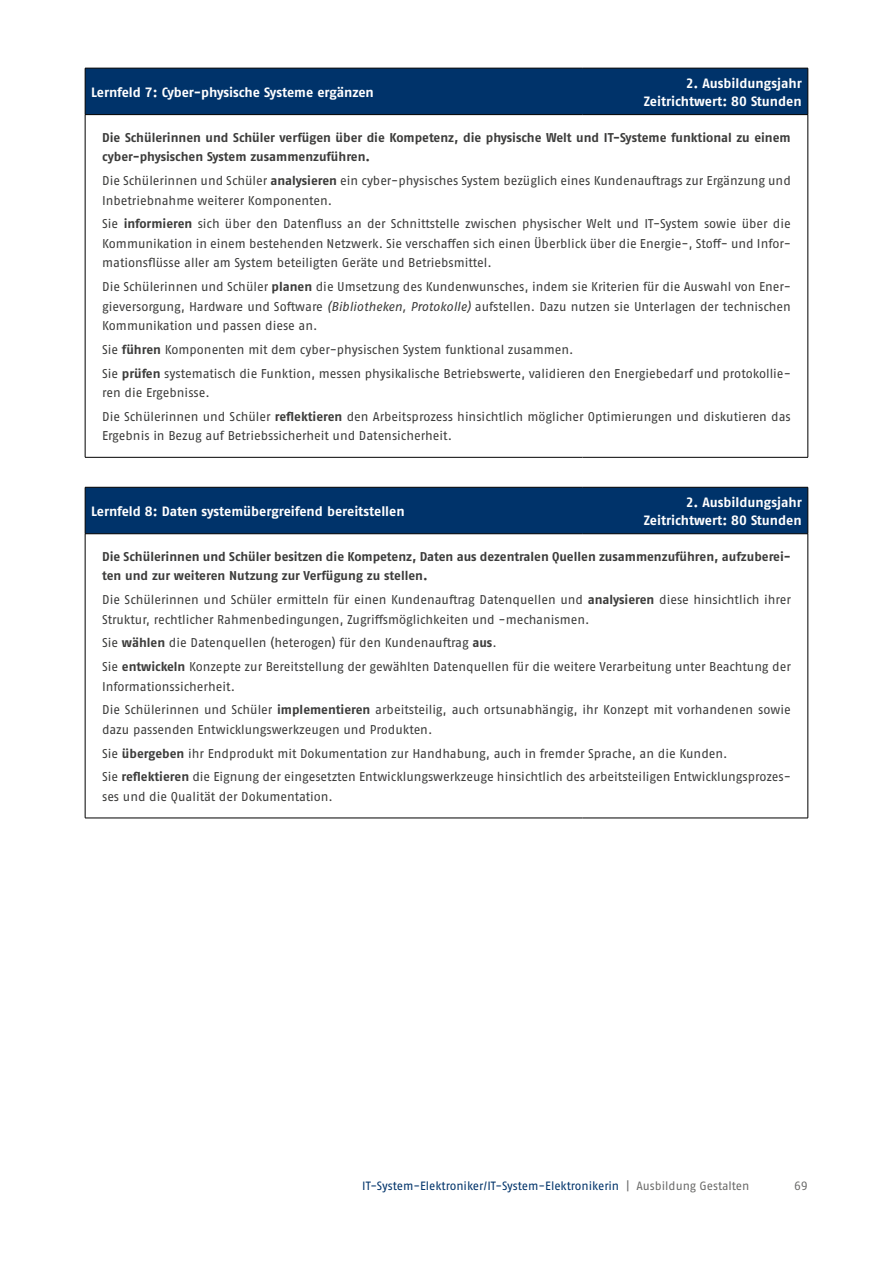
<style>
.page{position:relative;width:893px;height:1263px;background:#fff}
.page>*{position:absolute;margin:0;border:0;box-sizing:border-box;transform-origin:0 0}
.id272{font:700 13.5px/18px "Fago Pro";letter-spacing:-.005em;color:#fff;text-align:right}
.id255{font:12.75px/19.5px "Fago Pro";letter-spacing:-.005em;color:#3c3c3b}
.id255-2{font:700 12.75px/19.5px "Fago Pro";color:#3c3c3b}
.t1{font:12px "Fago Pro";letter-spacing:-.005em;color:#00336a}
.t2{font:12px "Fago Pro";color:#6b6b6a}
.s1{font-weight:700}
.s2{font-style:italic}
.s3{color:#6b6b6a}
</style>
<div class="page">
<div style="left:86px;top:69px;width:722px;height:45px;background:#00336a"></div>
<hr style="left:85px;top:68px;width:498px;height:1px;background:#000">
<hr style="left:85px;top:68px;width:1px;height:47px;background:#000">
<hr style="left:583px;top:68px;width:225px;height:1px;background:#000">
<hr style="left:808px;top:68px;width:1px;height:47px;background:#000">
<hr style="left:85px;top:114px;width:498px;height:1px;background:#000">
<hr style="left:85px;top:115px;width:1px;height:342px;background:#000">
<hr style="left:583px;top:114px;width:225px;height:1px;background:#000">
<hr style="left:808px;top:115px;width:1px;height:342px;background:#000">
<hr style="left:85px;top:457px;width:498px;height:1px;background:#000">
<hr style="left:583px;top:457px;width:225px;height:1px;background:#000">
<div style="left:86px;top:488px;width:722px;height:45px;background:#00336a"></div>
<hr style="left:85px;top:487px;width:498px;height:1px;background:#000">
<hr style="left:85px;top:487px;width:1px;height:47px;background:#000">
<hr style="left:583px;top:487px;width:225px;height:1px;background:#000">
<hr style="left:808px;top:487px;width:1px;height:47px;background:#000">
<hr style="left:85px;top:533px;width:498px;height:1px;background:#000">
<hr style="left:85px;top:534px;width:1px;height:284px;background:#000">
<hr style="left:583px;top:533px;width:225px;height:1px;background:#000">
<hr style="left:808px;top:534px;width:1px;height:284px;background:#000">
<hr style="left:85px;top:818px;width:498px;height:1px;background:#000">
<hr style="left:583px;top:818px;width:225px;height:1px;background:#000">
<p class="id272" style="left:91px;top:83px;width:284px">Lernfeld 7: Cyber-physische Systeme ergänzen</p>
<p class="id272" style="left:644px;top:74px;width:160px">2. Ausbildungsjahr<br>Zeitrichtwert: 80 Stunden</p>
<p class="id255-2" style="left:102px;top:128px;width:690px">Die Schülerinnen und Schüler verfügen über die Kompetenz, die physische Welt und IT-Systeme funktional zu einem cyber-physischen System zusammenzuführen.</p>
<p class="id255" style="left:102px;top:171px;width:690px">Die Schülerinnen und Schüler <span class="s1">analysieren</span> ein cyber-physisches System bezüglich eines Kundenauftrags zur Ergänzung und<br>Inbetriebnahme weiterer Komponenten.</p>
<p class="id255" style="left:102px;top:214px;width:690px;text-align:justify">Sie <span class="s1">informieren</span> sich über den Datenfluss an der Schnittstelle zwischen physischer Welt und IT-System sowie über die Kommunikation in einem bestehenden Netzwerk. Sie verschaffen sich einen Überblick über die Energie-, Stoff- und Infor&shy;mationsflüsse aller am System beteiligten Geräte und Betriebsmittel.</p>
<p class="id255" style="left:102px;top:277px;width:690px;text-align:justify">Die Schülerinnen und Schüler <span class="s1">planen</span> die Umsetzung des Kundenwunsches, indem sie Kriterien für die Auswahl von Ener&shy;gieversorgung, Hardware und Software <span class="s2">(Bibliotheken, Protokolle)</span> aufstellen. Dazu nutzen sie Unterlagen der technischen Kommunikation und passen diese an.</p>
<p class="id255" style="left:102px;top:340px;width:473px">Sie <span class="s1">führen</span> Komponenten mit dem cyber-physischen System funktional zusammen.</p>
<p class="id255" style="left:102px;top:363px;width:690px">Sie <span class="s1">prüfen</span> systematisch die Funktion, messen physikalische Betriebswerte, validieren den Energiebedarf und protokollie&shy;ren die Ergebnisse.</p>
<p class="id255" style="left:102px;top:407px;width:690px">Die Schülerinnen und Schüler <span class="s1">reflektieren</span> den Arbeitsprozess hinsichtlich möglicher Optimierungen und diskutieren das<br>Ergebnis in Bezug auf Betriebssicherheit und Datensicherheit.</p>
<p class="id272" style="left:91px;top:502px;width:315px">Lernfeld 8: Daten systemübergreifend bereitstellen</p>
<p class="id272" style="left:644px;top:493px;width:160px">2. Ausbildungsjahr<br>Zeitrichtwert: 80 Stunden</p>
<p class="id255-2" style="left:102px;top:547px;width:690px">Die Schülerinnen und Schüler besitzen die Kompetenz, Daten aus dezentralen Quellen zusammenzuführen, aufzuberei&shy;ten und zur weiteren Nutzung zur Verfügung zu stellen.</p>
<p class="id255" style="left:102px;top:590px;width:690px">Die Schülerinnen und Schüler ermitteln für einen Kundenauftrag Datenquellen und <span class="s1">analysieren</span> diese hinsichtlich ihrer<br>Struktur, rechtlicher Rahmenbedingungen, Zugriffsmöglichkeiten und -mechanismen.</p>
<p class="id255" style="left:102px;top:633px;width:396px">Sie <span class="s1">wählen</span> die Datenquellen (heterogen) für den Kundenauftrag <span class="s1">aus</span>.</p>
<p class="id255" style="left:102px;top:657px;width:690px">Sie <span class="s1">entwickeln</span> Konzepte zur Bereitstellung der gewählten Datenquellen für die weitere Verarbeitung unter Beachtung der<br>Informationssicherheit.</p>
<p class="id255" style="left:102px;top:700px;width:690px">Die Schülerinnen und Schüler <span class="s1">implementieren</span> arbeitsteilig, auch ortsunabhängig, ihr Konzept mit vorhandenen sowie dazu passenden Entwicklungswerkzeugen und Produkten.</p>
<p class="id255" style="left:102px;top:743px;width:627px">Sie <span class="s1">übergeben</span> ihr Endprodukt mit Dokumentation zur Handhabung, auch in fremder Sprache, an die Kunden.</p>
<p class="id255" style="left:102px;top:767px;width:690px">Sie <span class="s1">reflektieren</span> die Eignung der eingesetzten Entwicklungswerkzeuge hinsichtlich des arbeitsteiligen Entwicklungsprozes&shy;ses und die Qualität der Dokumentation.</p>
<p class="t1" style="left:362px;top:1178px;width:389px">IT-System-Elektroniker/IT-System-Elektronikerin <span class="s3">| Ausbildung Gestalten</span></p>
<p class="t2" style="left:794px;top:1178px;width:15px">69</p>
</div>
